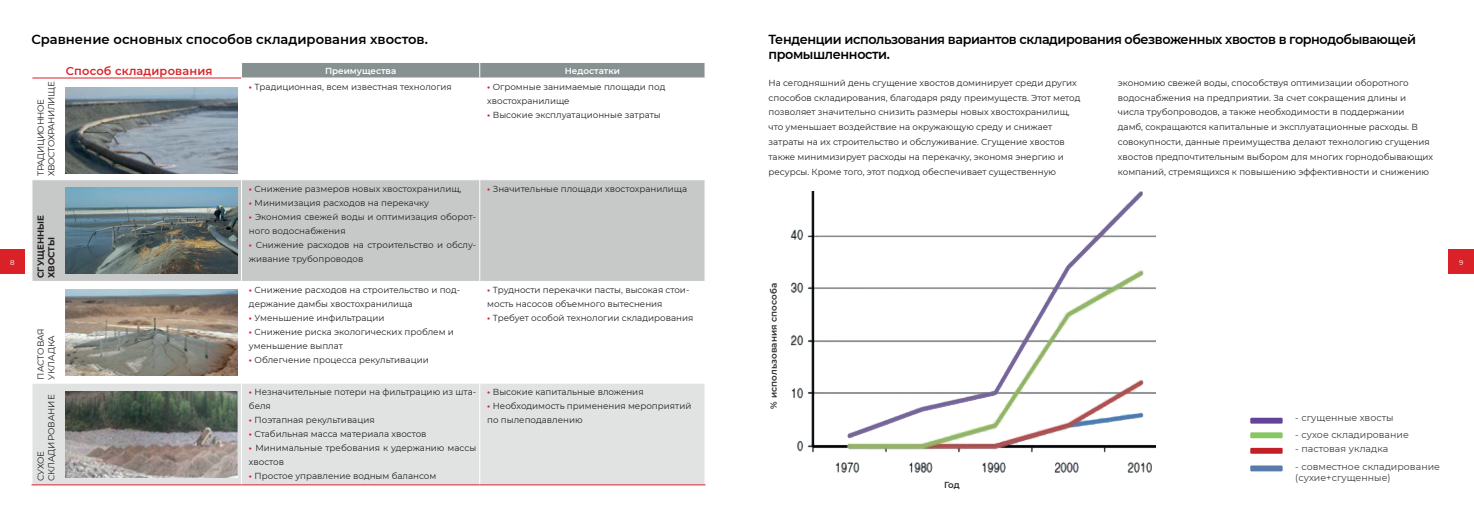
<style>
.page{position:relative;width:1474px;height:521px;background:#fff}
.page>*{position:absolute;margin:0;border:0;box-sizing:border-box;transform-origin:0 0}
.t1{font:600 13.12px/14.9px "Montserrat";letter-spacing:-.03em;color:#000001}
.t2{font:600 13.12px "Montserrat";color:#000001}
.t3{font:600 11.38px "Montserrat";letter-spacing:.015em;color:#db2228}
.t4{font:9.45px/11.4px "Montserrat";letter-spacing:.005em;color:#3a3e40}
.t5{font:8.75px/14.9px "Montserrat";color:#231f20}
.t6{font:8.75px/10.5px "Montserrat";letter-spacing:-.04em;color:#231f20}
.t7{font:600 8.75px "Montserrat";letter-spacing:.015em;color:#292d2c}
.t8{font:600 8.75px "Montserrat";color:#fff}
.t9{font:700 8.75px/10.5px "Montserrat";color:#231f20}
.t10{font:7px "Montserrat";color:#fff}
.s1{font-weight:700;color:#da2128}
</style>
<div class="page">
<img style="left:790px;top:191px;width:365px;height:282px">
<div style="left:1250px;top:448px;width:32px;height:6px;border:2px solid #c22025"></div>
<div style="left:1250px;top:432px;width:32px;height:6px;border:2px solid #87c762"></div>
<div style="left:1250px;top:418px;width:32px;height:6px;border:2px solid #64439b"></div>
<div style="left:1250px;top:465px;width:32px;height:6px;border:2px solid #577cac"></div>
<div style="left:1448px;top:249px;width:25px;height:25px;background:#da2128"></div>
<div style="left:0;top:249px;width:25px;height:25px;background:#da2128"></div>
<div style="left:33px;top:180px;width:671px;height:101px;background:#c7c9c9"></div>
<div style="left:33px;top:384px;width:671px;height:100px;background:#e1e3e3"></div>
<hr style="left:241px;top:180px;width:1px;height:101px;background:#fff">
<hr style="left:479px;top:180px;width:1px;height:101px;background:#fff">
<hr style="left:241px;top:384px;width:1px;height:100px;background:#fff">
<hr style="left:479px;top:384px;width:1px;height:100px;background:#fff">
<hr style="left:32px;top:484px;width:209px;height:1px;background:#da2128">
<hr style="left:241px;top:484px;width:239px;height:1px;background:#da2128">
<hr style="left:480px;top:484px;width:225px;height:1px;background:#da2128">
<svg style="left:241px;top:62px;width:464px;height:16px;background:#939b9b"></svg>
<hr style="left:32px;top:78px;width:209px;height:1px;background:#da2128">
<img style="left:66px;top:87px;width:171px;height:86px">
<img style="left:66px;top:187px;width:171px;height:86px">
<img style="left:66px;top:289px;width:171px;height:86px">
<img style="left:66px;top:392px;width:171px;height:86px">
<h1 class="t2" style="left:32px;top:30px;width:398px">Сравнение основных способов складирования хвостов.</h1>
<h2 class="t3" style="left:66px;top:62px;width:148px">Способ складирования</h2>
<p class="t8" style="left:325px;top:65px;width:73px">Преимущества</p>
<p class="t8" style="left:565px;top:65px;width:57px">Недостатки</p>
<p class="t6" style="left:35px;top:176px;width:96px;rotate:-90deg">ТРАДИЦИОННОЕ<br>ХВОСТОХРАНИЛИЩЕ</p>
<p class="t5" style="left:249px;top:79px;width:204px"><span class="s1">•</span> Традиционная, всем известная технология</p>
<p class="t5" style="left:487px;top:80px;width:180px;line-height:14px"><span class="s1">•</span> Огромные занимаемые площади под хвостохранилище</p>
<p class="t5" style="left:487px;top:107px;width:175px"><span class="s1">•</span> Высокие эксплуатационные затраты</p>
<h1 class="t1" style="left:768px;top:32px;width:649px">Тенденции использования вариантов складирования обезвоженных хвостов в горнодобывающей промышленности.</h1>
<p class="t5" style="left:768px;top:75px;width:313px">На сегодняшний день сгущение хвостов доминирует среди других способов складирования, благодаря ряду преимуществ. Этот метод позволяет значительно снизить размеры новых хвостохранилищ, что уменьшает воздействие на окружающую среду и снижает затраты на их строительство и обслуживание. Сгущение хвостов также минимизирует расходы на перекачку, экономя энергию и ресурсы. Кроме того, этот подход обеспечивает существенную</p>
<p class="t5" style="left:1117px;top:75px;width:317px">экономию свежей воды, способствуя оптимизации оборотного водоснабжения на предприятии. За счет сокращения длины и числа трубопроводов, а также необходимости в поддержании<br>дамб, сокращаются капитальные и эксплуатационные расходы. В совокупности, данные преимущества делают технологию сгущения хвостов предпочтительным выбором для многих горнодобывающих компаний, стремящихся к повышению эффективности и снижению</p>
<p class="t5" style="left:487px;top:181px;width:201px"><span class="s1">•</span> Значительные площади хвостохранилища</p>
<p class="t5" style="left:249px;top:181px;width:214px"><span class="s1">•</span> Снижение размеров новых хвостохранилищ,</p>
<p class="t5" style="left:249px;top:195px;width:181px"><span class="s1">•</span> Минимизация расходов на перекачку</p>
<p class="t5" style="left:249px;top:209px;width:229px;line-height:14px"><span class="s1">•</span> Экономия свежей воды и оптимизация оборот&shy;ного водоснабжения</p>
<p class="t5" style="left:249px;top:237px;width:229px;line-height:14px"><span class="s1">•</span> Снижение расходов на строительство и обслу&shy;живание трубопроводов</p>
<p class="t9" style="left:35px;top:278px;width:64px;rotate:-90deg">СГУЩЕННЫЕ<br>ХВОСТЫ</p>
<p class="t10" style="left:10px;top:258px;width:6px">8</p>
<p class="t10" style="left:1458px;top:258px;width:6px">9</p>
<p class="t5" style="left:35px;top:380px;width:53px;line-height:10.5px;rotate:-90deg">ПАСТОВАЯ<br>УКЛАДКА</p>
<p class="t5" style="left:249px;top:283px;width:213px;line-height:14px"><span class="s1">•</span> Снижение расходов на строительство и под&shy;держание дамбы хвостохранилища</p>
<p class="t5" style="left:249px;top:311px;width:137px"><span class="s1">•</span> Уменьшение инфильтрации</p>
<p class="t5" style="left:249px;top:325px;width:206px;line-height:14px"><span class="s1">•</span> Снижение риска экологических проблем и уменьшение выплат</p>
<p class="t5" style="left:249px;top:353px;width:181px"><span class="s1">•</span> Облегчение процесса рекультивации</p>
<p class="t5" style="left:35px;top:481px;width:88px;line-height:10.5px;rotate:-90deg">СУХОЕ<br>СКЛАДИРОВАНИЕ</p>
<p class="t5" style="left:249px;top:385px;width:229px;line-height:14px"><span class="s1">•</span> Незначительные потери на фильтрацию из шта&shy;беля</p>
<p class="t5" style="left:249px;top:412px;width:127px"><span class="s1">•</span> Поэтапная рекультивация</p>
<p class="t5" style="left:249px;top:426px;width:179px"><span class="s1">•</span> Стабильная масса материала хвостов</p>
<p class="t5" style="left:249px;top:441px;width:229px;line-height:14px"><span class="s1">•</span> Минимальные требования к удержанию массы хвостов</p>
<p class="t5" style="left:249px;top:468px;width:189px"><span class="s1">•</span> Простое управление водным балансом</p>
<p class="t5" style="left:487px;top:283px;width:204px;line-height:14px"><span class="s1">•</span> Трудности перекачки пасты, высокая стои&shy;мость насосов объемного вытеснения</p>
<p class="t5" style="left:487px;top:311px;width:208px"><span class="s1">•</span> Требует особой технологии складирования</p>
<p class="t5" style="left:487px;top:384px;width:158px"><span class="s1">•</span> Высокие капитальные вложения</p>
<p class="t5" style="left:487px;top:399px;width:206px;line-height:14px"><span class="s1">•</span> Необходимость применения мероприятий по пылеподавлению</p>
<p class="t7" style="left:767px;top:409px;width:127px;rotate:-90deg">% использования способа</p>
<p class="t7" style="left:944px;top:479px;width:17px">Год</p>
<p class="t4" style="left:1295px;top:412px;width:100px">- сгущенные хвосты</p>
<p class="t4" style="left:1295px;top:428px;width:115px">- сухое складирование</p>
<p class="t4" style="left:1295px;top:443px;width:95px">- пастовая укладка</p>
<p class="t4" style="left:1295px;top:461px;width:146px">- совместное складирование (сухие+сгущенные)</p>
</div>
